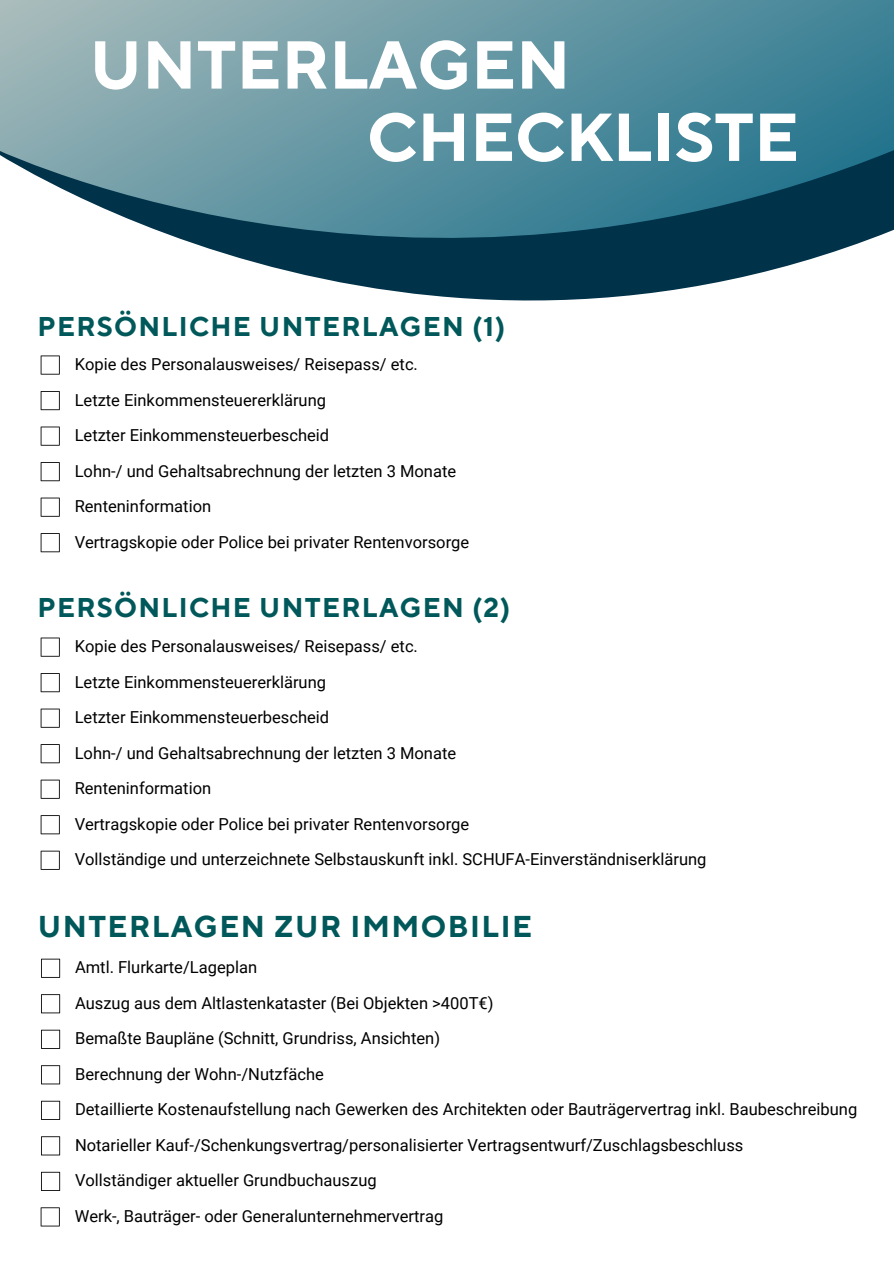
<style>
.page{position:relative;width:894px;height:1264px;background:#fff}
.page>*{position:absolute;margin:0;border:0;box-sizing:border-box;transform-origin:0 0}
.t1{font:700 67.5px "TT Norms Pro";color:#fff}
.t2{font:700 30px "TT Norms Pro";letter-spacing:.05em;color:#01585a}
.t3{font:700 27px "TT Norms Pro";letter-spacing:.05em;color:#01585a}
.t4{font:16.5px/35.5px "Roboto";color:#000}
</style>
<div class="page">
<svg style="left:0;top:0;width:893px;height:141px;background:#6898a5"></svg>
<svg style="left:0;top:141px;width:893px;height:160px"></svg>
<svg style="left:41px;top:533px;width:19px;height:19px"></svg>
<svg style="left:41px;top:497px;width:19px;height:19px"></svg>
<svg style="left:41px;top:462px;width:19px;height:19px"></svg>
<svg style="left:41px;top:426px;width:19px;height:19px"></svg>
<svg style="left:41px;top:391px;width:19px;height:19px"></svg>
<svg style="left:41px;top:355px;width:19px;height:19px"></svg>
<svg style="left:41px;top:815px;width:19px;height:19px"></svg>
<svg style="left:41px;top:779px;width:19px;height:19px"></svg>
<svg style="left:41px;top:744px;width:19px;height:19px"></svg>
<svg style="left:41px;top:708px;width:19px;height:19px"></svg>
<svg style="left:41px;top:673px;width:19px;height:19px"></svg>
<svg style="left:41px;top:637px;width:19px;height:19px"></svg>
<svg style="left:41px;top:850px;width:19px;height:19px"></svg>
<svg style="left:41px;top:1065px;width:19px;height:19px"></svg>
<svg style="left:41px;top:1029px;width:19px;height:19px"></svg>
<svg style="left:41px;top:994px;width:19px;height:19px"></svg>
<svg style="left:41px;top:958px;width:19px;height:19px"></svg>
<svg style="left:41px;top:1100px;width:19px;height:19px"></svg>
<svg style="left:41px;top:1136px;width:19px;height:19px"></svg>
<svg style="left:41px;top:1171px;width:19px;height:19px"></svg>
<svg style="left:41px;top:1207px;width:19px;height:19px"></svg>
<h1 class="t1" style="left:89px;top:24px;width:482px">UNTERLAGEN</h1>
<h1 class="t1" style="left:367px;top:97px;width:433px">CHECKLISTE</h1>
<h3 class="t3" style="left:37px;top:310px;width:469px">PERSÖNLICHE UNTERLAGEN (1)</h3>
<p class="t4" style="left:75px;top:347px;width:345px">Kopie des Personalausweises/ Reisepass/ etc.</p>
<p class="t4" style="left:75px;top:382px;width:396px">Letzte Einkommensteuererklärung<br>Letzter Einkommensteuerbescheid<br>Lohn-/ und Gehaltsabrechnung der letzten 3 Monate Renteninformation<br>Vertragskopie oder Police bei privater Rentenvorsorge</p>
<h3 class="t3" style="left:37px;top:591px;width:474px">PERSÖNLICHE UNTERLAGEN (2)</h3>
<p class="t4" style="left:75px;top:628px;width:633px">Kopie des Personalausweises/ Reisepass/ etc.<br>Letzte Einkommensteuererklärung<br>Letzter Einkommensteuerbescheid<br>Lohn-/ und Gehaltsabrechnung der letzten 3 Monate<br>Renteninformation<br>Vertragskopie oder Police bei privater Rentenvorsorge<br>Vollständige und unterzeichnete Selbstauskunft inkl. SCHUFA-Einverständniserklärung</p>
<h2 class="t2" style="left:38px;top:908px;width:495px">UNTERLAGEN ZUR IMMOBILIE</h2>
<p class="t4" style="left:75px;top:949px;width:783px">Amtl. Flurkarte/Lageplan<br>Auszug aus dem Altlastenkataster (Bei Objekten &gt;400T€)<br>Bemaßte Baupläne (Schnitt, Grundriss, Ansichten)<br>Berechnung der Wohn-/Nutzfäche<br>Detaillierte Kostenaufstellung nach Gewerken des Architekten oder Bauträgervertrag inkl. Baubeschreibung Notarieller Kauf-/Schenkungsvertrag/personalisierter Vertragsentwurf/Zuschlagsbeschluss<br>Vollständiger aktueller Grundbuchauszug<br>Werk-, Bauträger- oder Generalunternehmervertrag</p>
</div>
